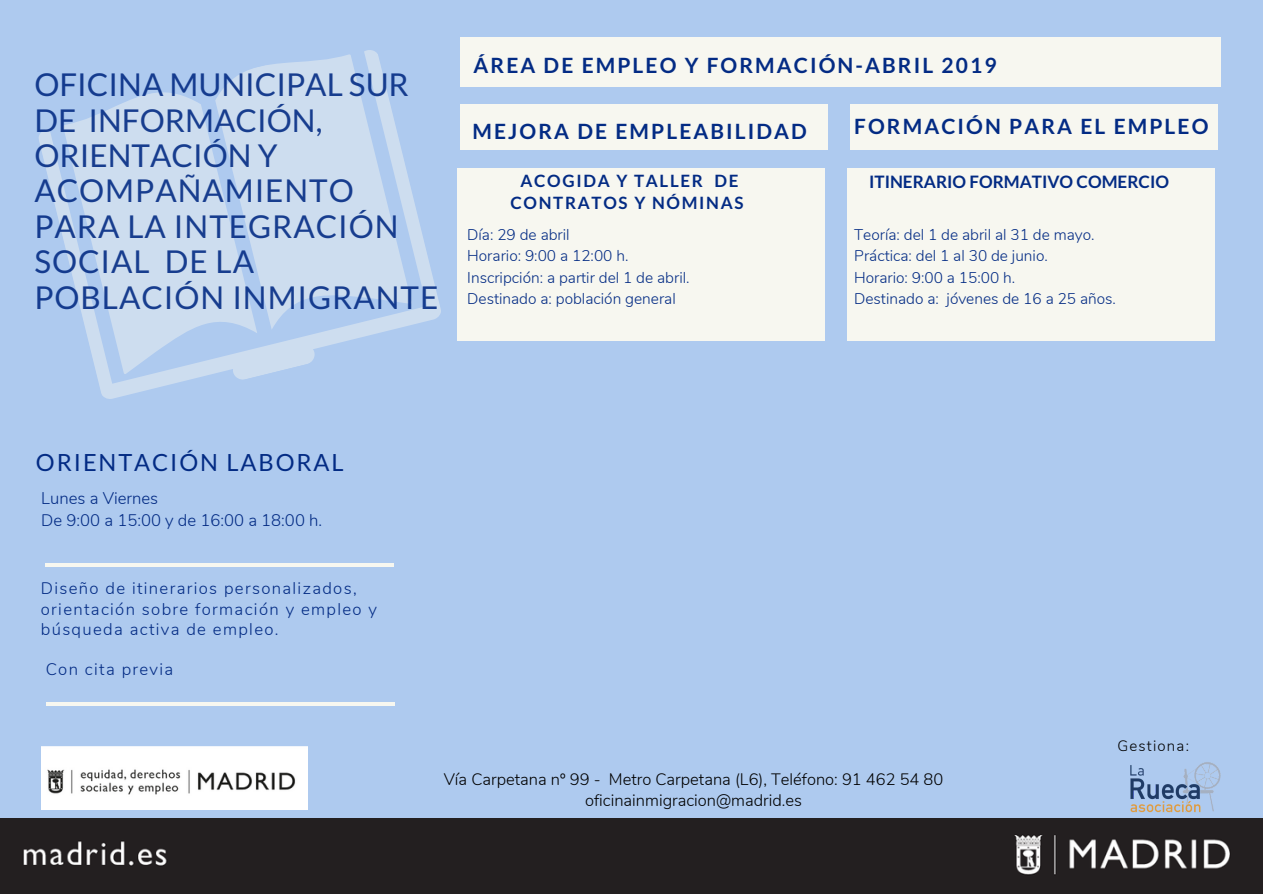
<style>
.page{position:relative;width:1263px;height:894px;background:#fff}
.page>*{position:absolute;margin:0;border:0;box-sizing:border-box;transform-origin:0 0}
.t1{font:31.5px/35.4px "Lato";letter-spacing:.03em;color:#032b84}
.t2{font:23.7px "Lato";letter-spacing:.08em;color:#032b84}
.t3{font:700 21px "Lato";letter-spacing:.1em;color:#032b84}
.t4{font:700 17.1px "Lato";color:#032b84}
.t5{font:700 16.95px/21.9px "Lato";letter-spacing:.1em;color:#032b84;text-align:center}
.t6{font:300 16.65px/20.2px "Nunito";letter-spacing:.08em;color:#032b84}
.t7{font:300 16.65px/22.5px "Nunito";color:#032b84}
.t8{font:300 16.5px/21.6px "Nunito";color:#000;text-align:center}
.t9{font:300 15.45px/21.1px "Nunito";color:#032b84}
.t10{font:300 15px "Nunito";letter-spacing:.08em;color:#000}
</style>
<div class="page">
<div style="left:0;top:0;width:1263px;height:893px;background:#aecaef"></div>
<div style="left:847px;top:168px;width:368px;height:172px;background:#f7f7f0"></div>
<div style="left:460px;top:37px;width:760px;height:50px;background:#f7f7f0"></div>
<div style="left:460px;top:104px;width:368px;height:45px;background:#f7f7f0"></div>
<div style="left:850px;top:104px;width:368px;height:45px;background:#f7f7f0"></div>
<svg style="left:39px;top:50px;width:402px;height:349px;fill:#cdddef"></svg>
<svg style="left:46px;top:563px;width:348px;height:3px"></svg>
<hr style="left:46px;top:702px;width:349px;height:4px;background:#f7f7f0">
<div style="left:457px;top:168px;width:368px;height:172px;background:#f7f7f0"></div>
<div style="left:1px;top:818px;width:1262px;height:74px;background:#231f20"></div>
<img style="left:41px;top:746px;width:267px;height:62px">
<img style="left:1130px;top:762px;width:91px;height:51px">
<h1 class="t1" style="left:34px;top:66px;width:405px">OFICINA MUNICIPAL SUR<br>DE INFORMACIÓN,<br>ORIENTACIÓN Y<br>ACOMPAÑAMIENTO<br>PARA LA INTEGRACIÓN<br>SOCIAL DE LA<br>POBLACIÓN INMIGRANTE</h1>
<h3 class="t3" style="left:474px;top:53px;width:525px">ÁREA DE EMPLEO Y FORMACIÓN-ABRIL 2019</h3>
<h3 class="t3" style="left:473px;top:118px;width:336px">MEJORA DE EMPLEABILIDAD</h3>
<h3 class="t3" style="left:854px;top:114px;width:356px">FORMACIÓN PARA EL EMPLEO</h3>
<p class="t5" style="left:511px;top:169px;width:235px">ACOGIDA Y TALLER DE<br>CONTRATOS Y NÓMINAS</p>
<p class="t9" style="left:467px;top:224px;width:224px">Día: 29 de abril<br>Horario: 9:00 a 12:00 h.<br>Inscripción: a partir del 1 de abril.<br>Destinado a: población general</p>
<p class="t4" style="left:869px;top:170px;width:301px">ITINERARIO FORMATIVO COMERCIO</p>
<p class="t9" style="left:854px;top:224px;width:263px">Teoría: del 1 de abril al 31 de mayo.<br>Práctica: del 1 al 30 de junio.<br>Horario: 9:00 a 15:00 h.<br>Destinado a: jóvenes de 16 a 25 años.</p>
<h2 class="t2" style="left:36px;top:447px;width:309px">ORIENTACIÓN LABORAL</h2>
<p class="t7" style="left:41px;top:487px;width:282px">Lunes a Viernes<br>De 9:00 a 15:00 y de 16:00 a 18:00 h.</p>
<p class="t6" style="left:41px;top:578px;width:338px">Diseño de itinerarios personalizados, orientación sobre formación y empleo y búsqueda activa de empleo.</p>
<p class="t6" style="left:46px;top:658px;width:129px">Con cita previa</p>
<p class="t10" style="left:1118px;top:735px;width:73px">Gestiona:</p>
<p class="t8" style="left:444px;top:768px;width:501px">Vía Carpetana nº 99 - Metro Carpetana (L6), Teléfono: 91 462 54 80 oficinainmigracion@madrid.es</p>
</div>
